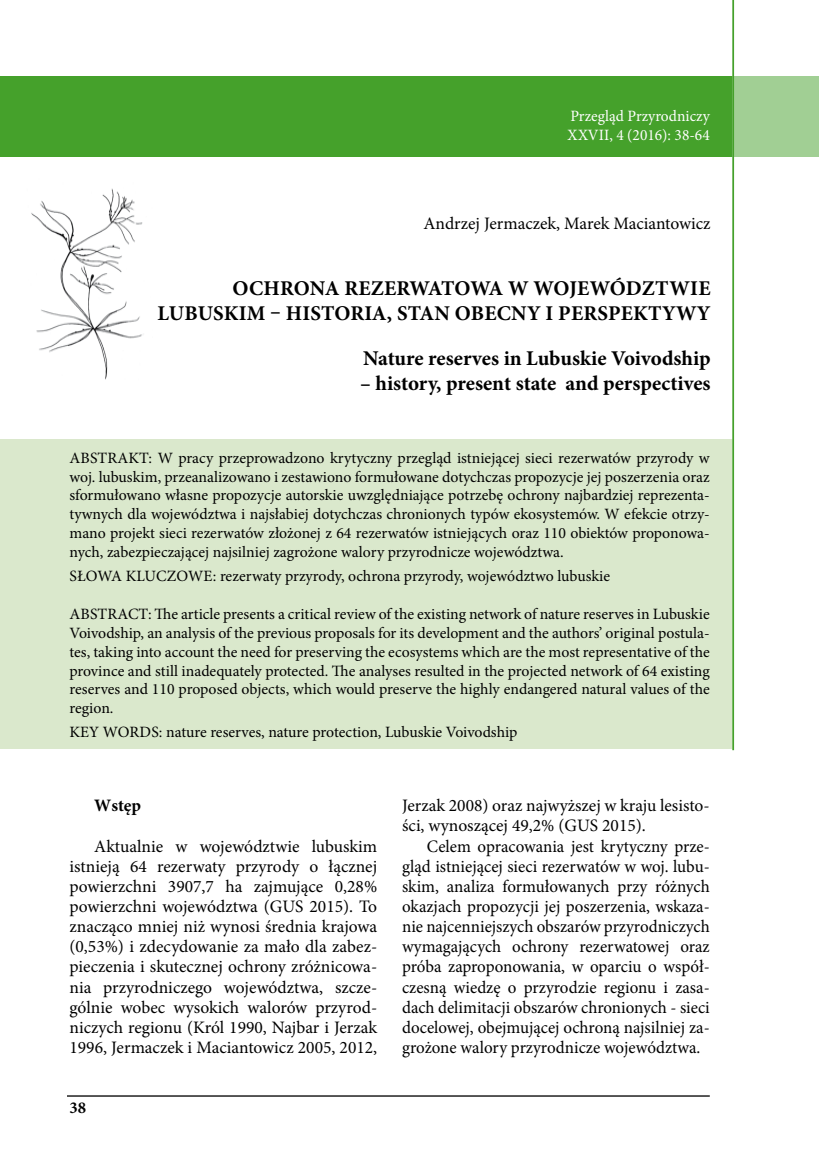
<style>
.page{position:relative;width:819px;height:1166px;background:#fff}
.page>*{position:absolute;margin:0;border:0;box-sizing:border-box;transform-origin:0 0}
.t1{font:700 21px/25.2px "Minion Pro";letter-spacing:.01em;color:#000;text-align:right}
.t2{font:17.5px/20.1px "Minion Pro";color:#000;text-align:justify}
.t3{font:700 17.5px "Minion Pro";color:#000}
.t4{font:700 16.62px "Minion Pro";color:#000}
.t5{font:15.75px/18.9px "Minion Pro";color:#000;text-align:justify}
.t6{font:15.75px/18.9px "Minion Pro";color:#fff}
</style>
<div class="page">
<hr style="left:67px;top:1095px;width:642px;height:1px;background:#000">
<img style="left:31px;top:188px;width:112px;height:192px">
<div style="left:0;top:77px;width:819px;height:80px;background:#45a12b"></div>
<div style="left:0;top:440px;width:732px;height:309px;background:#dae8cc"></div>
<svg style="left:732px;top:0;width:87px;height:751px"></svg>
<hr style="left:732px;top:0;width:2px;height:750px;background:#45a12b">
<p class="t6" style="left:567px;top:106px;width:144px">Przegląd Przyrodniczy<br>XXVII, 4 (2016): 38-64</p>
<p class="t2" style="left:423px;top:213px;width:289px">Andrzej Jermaczek, Marek Maciantowicz</p>
<h1 class="t1" style="left:158px;top:275px;width:554px">Ochrona rezerwatowa w województwie lubuskim – historia, stan obecny i perspektywy</h1>
<h1 class="t1" style="left:363px;top:345px;width:349px">Nature reserves in Lubuskie Voivodship</h1>
<h1 class="t1" style="left:360px;top:371px;width:352px">– history, present state and perspectives</h1>
<p class="t5" style="left:69px;top:448px;width:641px">Abstrakt: W pracy przeprowadzono krytyczny przegląd istniejącej sieci rezerwatów przyrody w woj. lubuskim, przeanalizowano i zestawiono formułowane dotychczas propozycje jej poszerzenia oraz sformułowano własne propozycje autorskie uwzględniające potrzebę ochrony najbardziej reprezenta&shy;tywnych dla województwa i najsłabiej dotychczas chronionych typów ekosystemów. W efekcie otrzy&shy;mano projekt sieci rezerwatów złożonej z 64 rezerwatów istniejących oraz 110 obiektów proponowa&shy;nych, zabezpieczającej najsilniej zagrożone walory przyrodnicze województwa.</p>
<p class="t5" style="left:70px;top:566px;width:542px">Słowa kluczowe: rezerwaty przyrody, ochrona przyrody, województwo lubuskie</p>
<p class="t5" style="left:69px;top:604px;width:641px">Abstract: The article presents a critical review of the existing network of nature reserves in Lubuskie Voivodship, an analysis of the previous proposals for its development and the authors’ original postula&shy;tes, taking into account the need for preserving the ecosystems which are the most representative of the province and still inadequately protected. The analyses resulted in the projected network of 64 existing reserves and 110 proposed objects, which would preserve the highly endangered natural values of the region.</p>
<p class="t5" style="left:70px;top:723px;width:449px">Key words: nature reserves, nature protection, Lubuskie Voivodship</p>
<p class="t3" style="left:94px;top:793px;width:48px">Wstęp</p>
<p class="t2" style="left:69px;top:836px;width:309px;text-indent:25px">Aktualnie w województwie lubuskim istnieją 64 rezerwaty przyrody o łącznej powierzchni 3907,7 ha zajmujące 0,28% powierzchni województwa (GUS 2015). To znacząco mniej niż wynosi średnia krajowa (0,53%) i zdecydowanie za mało dla zabez&shy;pieczenia i skutecznej ochrony zróżnicowa&shy;nia przyrodniczego województwa, szcze&shy;gólnie wobec wysokich walorów przyrod&shy;niczych regionu (Król 1990, Najbar i Jerzak 1996, Jermaczek i Maciantowicz 2005, 2012,</p>
<p class="t4" style="left:69px;top:1096px;width:18px">38</p>
<p class="t2" style="left:402px;top:796px;width:309px">Jerzak 2008) oraz najwyższej w kraju lesisto&shy;ści, wynoszącej 49,2% (GUS 2015).</p>
<p class="t2" style="left:402px;top:836px;width:309px;text-indent:25px">Celem opracowania jest krytyczny prze&shy;gląd istniejącej sieci rezerwatów w woj. lubu&shy;skim, analiza formułowanych przy różnych okazjach propozycji jej poszerzenia, wskaza&shy;nie najcenniejszych obszarów przyrodniczych wymagających ochrony rezerwatowej oraz próba zaproponowania, w oparciu o współ&shy;czesną wiedzę o przyrodzie regionu i zasa&shy;dach delimitacji obszarów chronionych - sieci docelowej, obejmującej ochroną najsilniej za&shy;grożone walory przyrodnicze województwa.</p>
</div>
